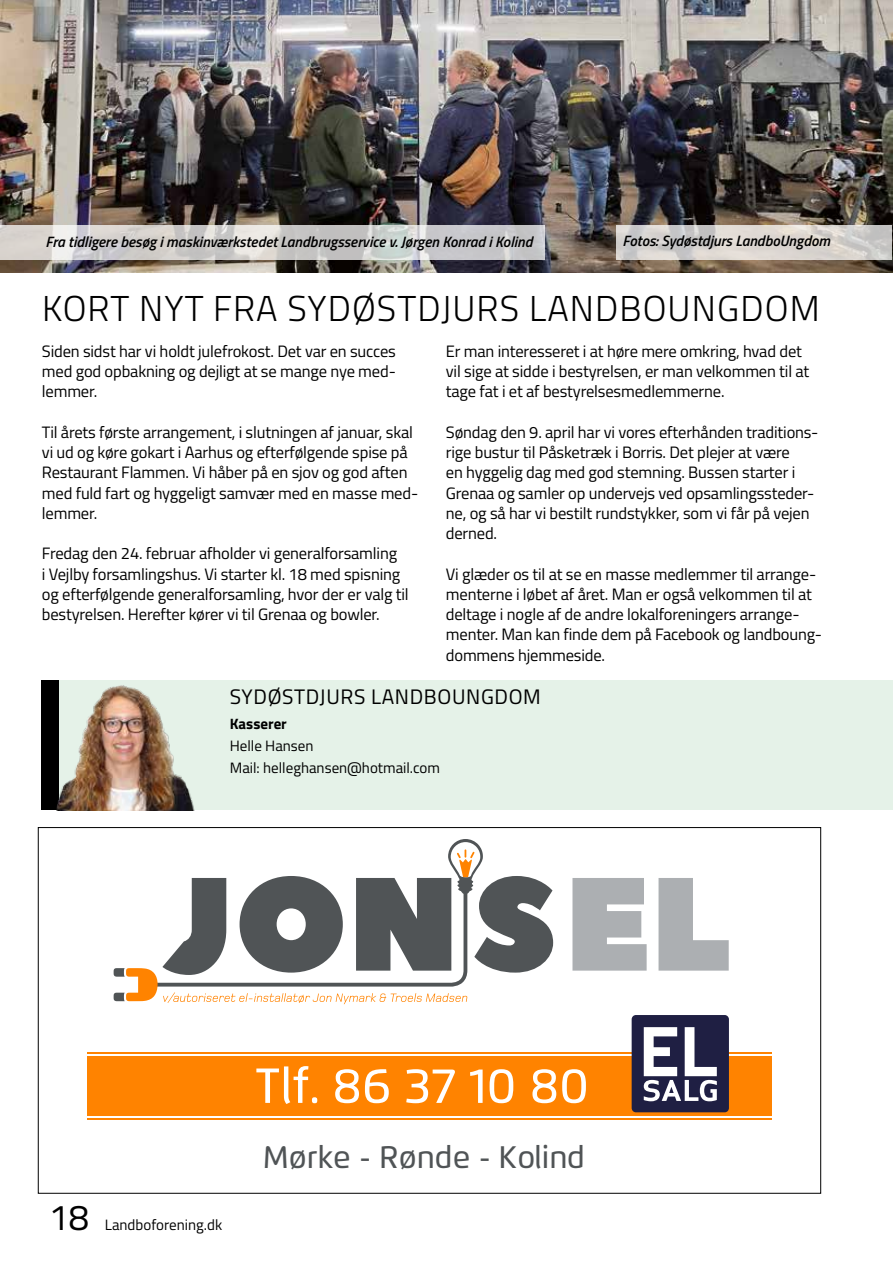
<style>
.page{position:relative;width:893px;height:1263px;background:#fff}
.page>*{position:absolute;margin:0;border:0;box-sizing:border-box;transform-origin:0 0}
.t1{font:300 36px "Titillium";letter-spacing:.03em;color:#000}
.t2{font:36px "Titillium";color:#000}
.t3{font:italic 500 31.05px "Flexo";color:#505456}
.t4{font:21px "Titillium";letter-spacing:.03em;color:#000}
.t5{font:16.5px/20.2px "Titillium";letter-spacing:-.01em;color:#000}
.t6{font:italic 600 15px "Titillium";color:#000}
.t7{font:15px/22.2px "Titillium";color:#000}
.t8{font:700 15px "Titillium";color:#000}
</style>
<div class="page">
<img style="left:0;top:0;width:893px;height:272px">
<svg style="left:0;top:225px;width:544px;height:34px;background:#d0cfce"></svg>
<div style="left:58px;top:680px;width:835px;height:130px;background:#e5f2e8"></div>
<div style="left:41px;top:680px;width:17px;height:130px;background:#000"></div>
<img style="left:56px;top:680px;width:139px;height:131px">
<svg style="left:572px;top:878px;width:75px;height:93px;background:#b6b8bb"></svg>
<svg style="left:658px;top:878px;width:71px;height:93px"></svg>
<svg style="left:114px;top:849px;width:439px;height:155px"></svg>
<div style="left:87px;top:1052px;width:685px;height:67px;background:#ff8300"></div>
<svg style="left:256px;top:1066px;width:330px;height:38px"></svg>
<hr style="left:87px;top:1054px;width:685px;height:1px;background:#fff">
<hr style="left:87px;top:1116px;width:685px;height:1px;background:#fff">
<div style="left:632px;top:1015px;width:97px;height:97px;background:#1f1f43;border-radius:4px"></div>
<svg style="left:644px;top:1027px;width:73px;height:74px"></svg>
<svg style="left:617px;top:225px;width:275px;height:34px;background:#d6d2ce"></svg>
<p class="t6" style="left:45px;top:231px;width:489px">Fra tidligere besøg i maskinværkstedet Landbrugsservice v. Jørgen Konrad i Kolind</p>
<p class="t6" style="left:622px;top:230px;width:209px">Fotos: Sydøstdjurs LandboUngdom</p>
<h1 class="t1" style="left:42px;top:282px;width:779px">KORT NYT FRA SYDØSTDJURS LANDBOUNGDOM</h1>
<p class="t5" style="left:42px;top:340px;width:355px;text-align:justify">Siden sidst har vi holdt julefrokost. Det var en succes med god opbakning og dejligt at se mange nye med&shy;lemmer.</p>
<p class="t5" style="left:42px;top:421px;width:378px">Til årets første arrangement, i slutningen af januar, skal vi ud og køre gokart i Aarhus og efterfølgende spise på Restaurant Flammen. Vi håber på en sjov og god aften med fuld fart og hyggeligt samvær med en masse med&shy;lemmer.</p>
<p class="t5" style="left:42px;top:543px;width:368px">Fredag den 24. februar afholder vi generalforsamling<br>i Vejlby forsamlingshus. Vi starter kl. 18 med spisning og efterfølgende generalforsamling, hvor der er valg til bestyrelsen. Herefter kører vi til Grenaa og bowler.</p>
<p class="t5" style="left:446px;top:340px;width:365px">Er man interesseret i at høre mere omkring, hvad det vil sige at sidde i bestyrelsen, er man velkommen til at tage fat i et af bestyrelsesmedlemmerne.</p>
<p class="t5" style="left:446px;top:421px;width:374px">Søndag den 9. april har vi vores efterhånden traditions&shy;rige bustur til Påsketræk i Borris. Det plejer at være<br>en hyggelig dag med god stemning. Bussen starter i Grenaa og samler op undervejs ved opsamlingssteder&shy;ne, og så har vi bestilt rundstykker, som vi får på vejen derned.</p>
<p class="t5" style="left:446px;top:563px;width:378px">Vi glæder os til at se en masse medlemmer til arrange&shy;menterne i løbet af året. Man er også velkommen til at deltage i nogle af de andre lokalforeningers arrange&shy;menter. Man kan finde dem på Facebook og landboung&shy;dommens hjemmeside.</p>
<p class="t4" style="left:230px;top:681px;width:312px">SYDØSTDJURS LANDBOUNGDOM</p>
<p class="t8" style="left:230px;top:712px;width:59px">Kasserer</p>
<p class="t7" style="left:230px;top:734px;width:212px">Helle Hansen<br>Mail: helleghansen@hotmail.com</p>
<h1 class="t2" style="left:49px;top:1191px;width:42px">18</h1>
<p class="t7" style="left:105px;top:1212px;width:119px">Landboforening.dk</p>
<h2 class="t3" style="left:264px;top:1139px;width:329px">Mørke - Rønde - Kolind</h2>
</div>
